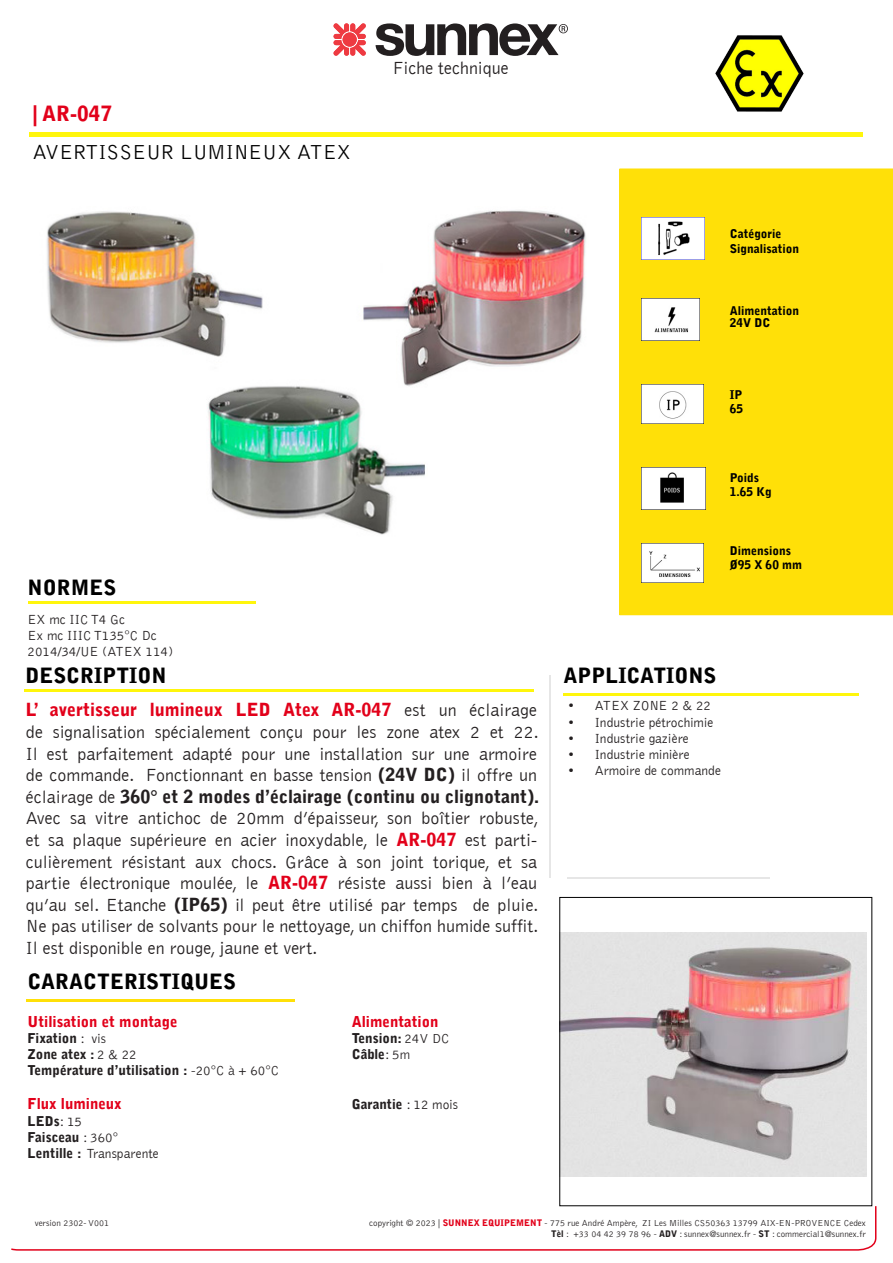
<style>
.page{position:relative;width:893px;height:1263px;background:#fff}
.page>*{position:absolute;margin:0;border:0;box-sizing:border-box;transform-origin:0 0}
.t1{font:900 21px "Bell Gothic Std";color:#000}
.t2{font:300 21px "Bell Gothic Std";color:#000}
.t3{font:900 21px "Bell Gothic Std";color:#e2001a}
.t4{font:300 18px/21.6px "Bell Gothic";color:#231f20;text-align:justify}
.t5{font:900 15px "Bell Gothic";color:#e2001a}
.t6{font:300 13.5px "Bell Gothic";color:#231f20}
.t7{font:900 13.5px "Bell Gothic";color:#231f20}
.t8{font:900 12px "Bell Gothic";color:#000001}
.t9{font:900 12px "Bell Gothic";color:#000003}
.t10{font:300 9px "Bell Gothic Std";color:#231f20}
.s1{font-weight:900;color:#e2001a}
.s2{font-weight:900}
.s3{font-family:"Bell Gothic Std";font-weight:300}
.s4{font-weight:300}
.s5{font-family:"Bell Gothic";font-weight:900;color:#e2001a}
.s6{font-family:"Bell Gothic";font-weight:900}
</style>
<div class="page">
<div style="left:620px;top:169px;width:273px;height:446px;background:#ffe008"></div>
<svg style="left:334px;top:23px;width:32px;height:33px"></svg>
<svg style="left:376px;top:23px;width:192px;height:33px"></svg>
<div style="left:29px;top:132px;width:834px;height:5px;background:#fff60c"></div>
<img style="left:641px;top:299px;width:58px;height:41px">
<img style="left:641px;top:218px;width:63px;height:41px">
<img style="left:641px;top:468px;width:64px;height:41px">
<img style="left:641px;top:543px;width:62px;height:39px">
<img style="left:641px;top:384px;width:62px;height:39px">
<hr style="left:24px;top:689px;width:509px;height:3px;background:#fff60c">
<hr style="left:563px;top:693px;width:295px;height:2px;background:#fff60c">
<hr style="left:26px;top:999px;width:269px;height:2px;background:#ffe008">
<hr style="left:550px;top:675px;width:1px;height:203px;background:#e6e6e6">
<svg style="left:11px;top:1204px;width:866px;height:47px"></svg>
<img style="left:561px;top:933px;width:305px;height:243px">
<img style="left:715px;top:35px;width:89px;height:77px">
<hr style="left:567px;top:877px;width:203px;height:1px;background:#e6e6e6">
<hr style="left:28px;top:601px;width:228px;height:2px;background:#fff60c">
<img style="left:47px;top:210px;width:539px;height:325px">
<p class="t3" style="left:33px;top:101px;width:81px">| AR-047</p>
<p class="t2" style="left:33px;top:141px;width:319px">AVERTISSEUR LUMINEUX ATEX</p>
<p class="t4" style="left:393px;top:58px;width:118px">Fiche technique</p>
<p class="t8" style="left:730px;top:227px;width:53px">Catégorie</p>
<p class="t8" style="left:730px;top:241px;width:71px">Signalisation</p>
<p class="t8" style="left:730px;top:304px;width:71px">Alimentation</p>
<p class="t8" style="left:730px;top:316px;width:42px">24V DC</p>
<p class="t8" style="left:730px;top:387px;width:14px">IP</p>
<p class="t8" style="left:730px;top:402px;width:15px">65</p>
<p class="t9" style="left:730px;top:471px;width:31px">Poids</p>
<p class="t9" style="left:730px;top:485px;width:43px">1.65 Kg</p>
<p class="t1" style="left:28px;top:575px;width:90px">NORMES</p>
<p class="t6" style="left:28px;top:612px;width:99px">EX mc IIC T4 Gc</p>
<p class="t6" style="left:28px;top:628px;width:131px">Ex mc IIIC T135°C Dc</p>
<p class="t6" style="left:28px;top:645px;width:147px">2014/34/UE (ATEX 114)</p>
<p class="t1" style="left:25px;top:663px;width:143px">DESCRIPTION</p>
<p class="t1" style="left:564px;top:663px;width:154px">APPLICATIONS</p>
<p class="t4" style="left:26px;top:700px;width:515px"><span class="s1">L’ avertisseur lumineux LED Atex AR-047</span> est un éclairage de signalisation spécialement conçu pour les zone atex 2 et 22.<br>Il est parfaitement adapté pour une installation sur une armoire de commande. Fonctionnant en basse tension <span class="s2">(24V DC)</span> il offre un éclairage de <span class="s2">360° et 2 modes d’éclairage (continu ou clignotant).</span></p>
<p class="t4" style="left:26px;top:808px;width:514px">Avec sa vitre antichoc de 20mm d’épaisseur, son boîtier robuste, et sa plaque supérieure en acier inoxydable, le <span class="s1">AR-047</span> est parti&shy;culièrement résistant aux chocs. Grâce à son joint torique, et sa partie électronique moulée, le <span class="s1">AR-047</span> résiste aussi bien à l’eau qu’au sel. Etanche <span class="s2">(IP65)</span> il peut être utilisé par temps de pluie.</p>
<p class="t4" style="left:26px;top:916px;width:514px">Ne pas utiliser de solvants pour le nettoyage, un chiffon humide suffit.<br>Il est disponible en rouge, jaune et vert.</p>
<p class="t1" style="left:28px;top:969px;width:210px">CARACTERISTIQUES</p>
<p class="t6" style="left:568px;top:699px;width:145px">• ATEX ZONE 2 &amp; 22</p>
<p class="t6" style="left:568px;top:715px;width:147px">• Industrie pétrochimie</p>
<p class="t6" style="left:568px;top:731px;width:123px">• Industrie gazière</p>
<p class="t6" style="left:568px;top:747px;width:124px">• Industrie minière</p>
<p class="t6" style="left:568px;top:763px;width:155px">• Armoire de commande</p>
<p class="t8" style="left:730px;top:544px;width:63px">Dimensions</p>
<p class="t8" style="left:730px;top:558px;width:74px">Ø95 X 60 mm</p>
<p class="t5" style="left:28px;top:1012px;width:151px">Utilisation et montage</p>
<p class="t5" style="left:352px;top:1012px;width:88px">Alimentation</p>
<p class="t7" style="left:28px;top:1030px;width:80px">Fixation <span class="s3">: vis</span></p>
<p class="t7" style="left:352px;top:1030px;width:99px">Tension: <span class="s3">24V DC</span></p>
<p class="t7" style="left:28px;top:1046px;width:111px">Zone atex : <span class="s3">2 &amp; 22</span></p>
<p class="t7" style="left:352px;top:1046px;width:60px">Câble<span class="s3">: 5m</span></p>
<p class="t7" style="left:28px;top:1062px;width:253px">Température d’utilisation : <span class="s3">-20°C à + 60°C</span></p>
<p class="t5" style="left:28px;top:1095px;width:96px">Flux lumineux</p>
<p class="t7" style="left:352px;top:1097px;width:108px">Garantie <span class="s3">:</span> <span class="s4">12 mois</span></p>
<p class="t7" style="left:28px;top:1113px;width:56px">LEDs<span class="s3">:</span> <span class="s4">15</span></p>
<p class="t7" style="left:28px;top:1129px;width:92px">Faisceau <span class="s3">: 360°</span></p>
<p class="t6" style="left:28px;top:1146px;width:133px"><span class="s2">Lentille :</span> Transparente</p>
<p class="t10" style="left:35px;top:1218px;width:76px">version 2302- V001</p>
<p class="t10" style="left:369px;top:1218px;width:498px">copyright © 2023 | <span class="s5">SUNNEX EQUIPEMENT</span> - 775 rue André Ampère, ZI Les Milles CS50363 13799 AIX-EN-PROVENCE Cedex</p>
<p class="t10" style="left:551px;top:1229px;width:316px"><span class="s6">Tèl</span> : +33 04 42 39 78 96 - <span class="s6">ADV</span> : sunnex@sunnex.fr - <span class="s6">ST</span> : commercial1@sunnex.fr</p>
</div>
